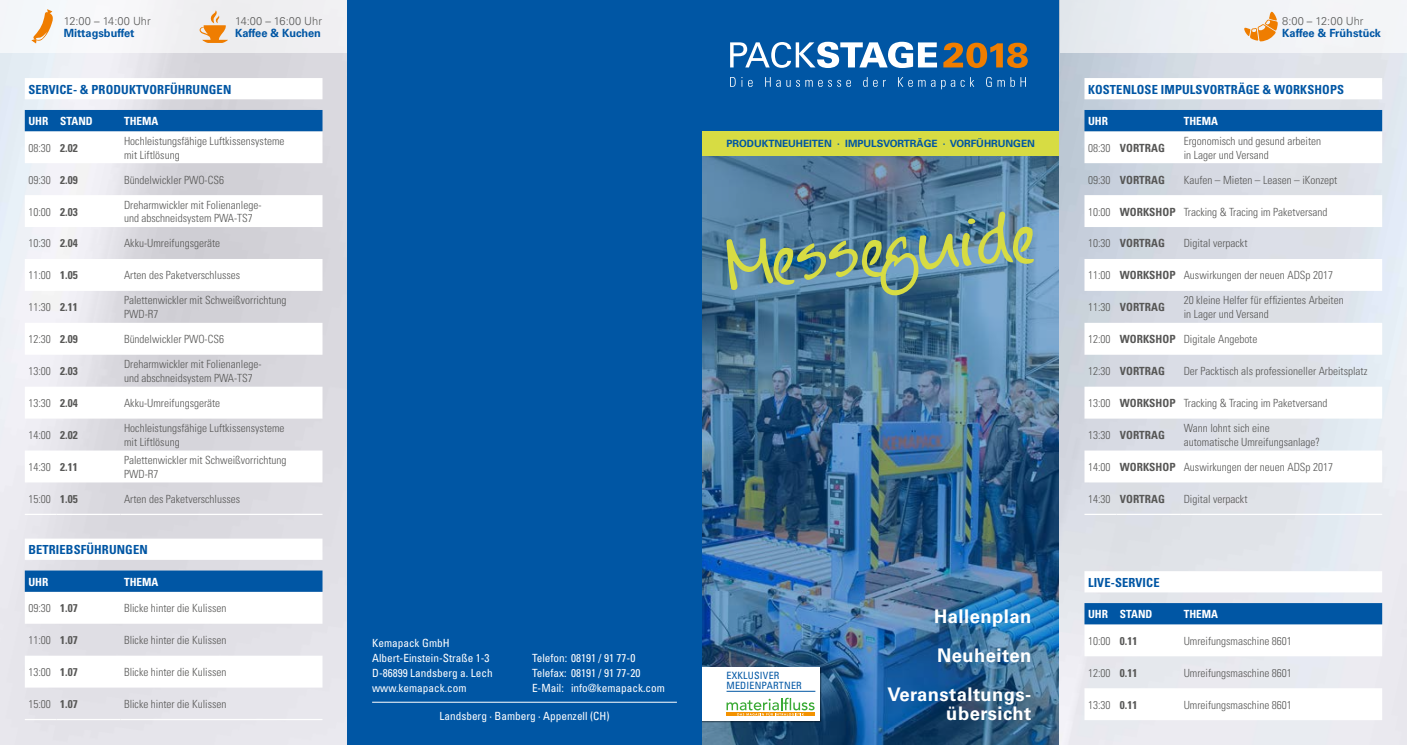
<style>
.page{position:relative;width:1407px;height:745px;background:#fff}
.page>*{position:absolute;margin:0;border:0;box-sizing:border-box;transform-origin:0 0}
.t1{font:54.75px "Jayne Print YOFF";color:#d7dc43}
.t2{font:700 18.75px/38.8px "Univers LT";letter-spacing:.025em;color:#fff;text-align:right}
.t3{font:700 condensed 12.5px "Univers LT";letter-spacing:.01em;color:#0056a4}
.t4{font:300 condensed 11.25px/13.8px "Univers LT";color:#575756}
.t5{font:condensed 11.25px/15px "Univers LT";color:#fff}
.t6{font:700 condensed 11.25px "Univers LT";color:#575756}
.t7{font:700 condensed 11.25px "Univers LT";color:#fff}
.t8{font:700 11.25px "Univers LT";color:#0056a4}
.t9{font:300 11.25px "Univers LT";color:#575756}
.t10{font:700 10px "Univers LT";letter-spacing:-.005em;color:#0056a4}
.t11{font:condensed 10px/10px "Univers LT";letter-spacing:.02em;color:#0056a4}
.s1{font-weight:700}
.s2{font-weight:300}
</style>
<div class="page">
<img style="left:702px;top:156px;width:357px;height:588px">
<div style="left:702px;top:0;width:357px;height:131px;background:#0056a4"></div>
<svg style="left:730px;top:42px;width:207px;height:26px"></svg>
<svg style="left:943px;top:43px;width:85px;height:25px"></svg>
<svg style="left:730px;top:77px;width:12px;height:10px"></svg>
<svg style="left:748px;top:80px;width:5px;height:7px"></svg>
<svg style="left:765px;top:77px;width:25px;height:10px"></svg>
<svg style="left:796px;top:80px;width:55px;height:7px"></svg>
<svg style="left:863px;top:77px;width:23px;height:10px"></svg>
<svg style="left:898px;top:77px;width:27px;height:10px"></svg>
<svg style="left:931px;top:80px;width:4px;height:7px"></svg>
<svg style="left:941px;top:77px;width:33px;height:12px"></svg>
<svg style="left:986px;top:77px;width:40px;height:10px"></svg>
<div style="left:702px;top:131px;width:357px;height:25px;background:#d7dc43"></div>
<svg style="left:725px;top:197px;width:309px;height:105px;background:#5e8697"></svg>
<div style="left:694px;top:666px;width:128px;height:56px;background:#000;opacity:.5"></div>
<div style="left:694px;top:666px;width:125px;height:53px;background:#fff"></div>
<hr style="left:726px;top:690px;width:89px;height:1px;background:#0056a4">
<svg style="left:726px;top:697px;width:88px;height:18px"></svg>
<img style="left:0;top:53px;width:347px;height:691px">
<div style="left:0;top:0;width:347px;height:53px;background:#f1f1f3"></div>
<div style="left:1059px;top:0;width:348px;height:53px;background:linear-gradient(to right,#e6eaef,#f7f7f9)"></div>
<svg style="left:1084px;top:78px;width:298px;height:404px"></svg>
<div style="left:1084px;top:110px;width:298px;height:21px;background:#0056a4"></div>
<svg style="left:1084px;top:259px;width:298px;height:32px"></svg>
<svg style="left:25px;top:78px;width:297px;height:181px"></svg>
<div style="left:25px;top:110px;width:297px;height:21px;background:#0056a4"></div>
<svg style="left:25px;top:259px;width:297px;height:223px"></svg>
<hr style="left:25px;top:513px;width:32px;height:1px;background:#fff">
<hr style="left:57px;top:513px;width:63px;height:1px;background:#fff">
<hr style="left:120px;top:513px;width:202px;height:1px;background:#fff">
<svg style="left:1084px;top:570px;width:298px;height:149px"></svg>
<svg style="left:1084px;top:602px;width:298px;height:22px;background:#0b5da7"></svg>
<svg style="left:25px;top:538px;width:297px;height:149px"></svg>
<div style="left:25px;top:570px;width:297px;height:21px;background:#0056a4"></div>
<hr style="left:25px;top:718px;width:32px;height:1px;background:#fff">
<hr style="left:57px;top:718px;width:63px;height:1px;background:#fff">
<hr style="left:120px;top:718px;width:202px;height:1px;background:#fff">
<svg style="left:1244px;top:12px;width:33px;height:29px"></svg>
<svg style="left:200px;top:10px;width:28px;height:33px"></svg>
<svg style="left:31px;top:9px;width:22px;height:34px"></svg>
<div style="left:347px;top:0;width:355px;height:744px;background:#0056a4"></div>
<hr style="left:372px;top:701px;width:305px;height:1px;background:#fff">
<p class="t9" style="left:64px;top:14px;width:88px">12:00 – 14:00 Uhr</p>
<p class="t8" style="left:64px;top:27px;width:72px">Mittagsbuffet</p>
<p class="t9" style="left:235px;top:14px;width:88px">14:00 – 16:00 Uhr</p>
<p class="t8" style="left:235px;top:27px;width:87px">Kaffee &amp; Kuchen</p>
<p class="t3" style="left:28px;top:81px;width:204px">SERVICE- &amp; PRODUKTVORFÜHRUNGEN</p>
<p class="t7" style="left:28px;top:114px;width:66px">UHR STAND</p>
<p class="t7" style="left:124px;top:114px;width:36px">THEMA</p>
<p class="t4" style="left:28px;top:141px;width:51px">08:30 <span class="s1">2.02</span></p>
<p class="t4" style="left:124px;top:134px;width:162px">Hochleistungsfähige Luftkissensysteme mit Liftlösung</p>
<p class="t4" style="left:28px;top:173px;width:51px">09:30 <span class="s1">2.09</span></p>
<p class="t4" style="left:124px;top:173px;width:101px">Bündelwickler PWO-CS6</p>
<p class="t4" style="left:28px;top:204px;width:51px">10:00 <span class="s1">2.03</span></p>
<p class="t4" style="left:124px;top:198px;width:139px">Dreharmwickler mit Folienanlege&shy;und abschneidsystem PWA-TS7</p>
<p class="t4" style="left:28px;top:236px;width:51px">10:30 <span class="s1">2.04</span></p>
<p class="t4" style="left:124px;top:236px;width:98px">Akku-Umreifungsgeräte</p>
<p class="t4" style="left:28px;top:268px;width:51px">11:00 <span class="s1">1.05</span></p>
<p class="t4" style="left:124px;top:268px;width:118px">Arten des Paketverschlusses</p>
<p class="t4" style="left:28px;top:300px;width:51px">11:30 <span class="s1">2.11</span></p>
<p class="t4" style="left:124px;top:293px;width:164px">Palettenwickler mit Schweißvorrichtung<br>PWD-R7</p>
<p class="t4" style="left:28px;top:332px;width:51px">12:30 <span class="s1">2.09</span></p>
<p class="t4" style="left:124px;top:332px;width:101px">Bündelwickler PWO-CS6</p>
<p class="t4" style="left:28px;top:364px;width:51px">13:00 <span class="s1">2.03</span></p>
<p class="t4" style="left:124px;top:357px;width:139px">Dreharmwickler mit Folienanlege&shy;und abschneidsystem PWA-TS7</p>
<p class="t4" style="left:28px;top:396px;width:51px">13:30 <span class="s1">2.04</span></p>
<p class="t4" style="left:124px;top:396px;width:98px">Akku-Umreifungsgeräte</p>
<p class="t4" style="left:28px;top:428px;width:51px">14:00 <span class="s1">2.02</span></p>
<p class="t4" style="left:124px;top:421px;width:162px">Hochleistungsfähige Luftkissensysteme mit Liftlösung</p>
<p class="t4" style="left:28px;top:460px;width:51px">14:30 <span class="s1">2.11</span></p>
<p class="t4" style="left:124px;top:453px;width:164px">Palettenwickler mit Schweißvorrichtung<br>PWD-R7</p>
<p class="t4" style="left:28px;top:492px;width:51px">15:00 <span class="s1">1.05</span></p>
<p class="t4" style="left:124px;top:492px;width:118px">Arten des Paketverschlusses</p>
<p class="t3" style="left:28px;top:541px;width:121px">BETRIEBSFÜHRUNGEN</p>
<p class="t7" style="left:28px;top:574px;width:22px">UHR</p>
<p class="t7" style="left:124px;top:574px;width:36px">THEMA</p>
<p class="t4" style="left:28px;top:601px;width:51px">09:30 <span class="s1">1.07</span></p>
<p class="t4" style="left:124px;top:601px;width:104px">Blicke hinter die Kulissen</p>
<p class="t4" style="left:28px;top:633px;width:51px">11:00 <span class="s1">1.07</span></p>
<p class="t4" style="left:124px;top:633px;width:104px">Blicke hinter die Kulissen</p>
<p class="t4" style="left:28px;top:664px;width:51px">13:00 <span class="s1">1.07</span></p>
<p class="t4" style="left:124px;top:664px;width:104px">Blicke hinter die Kulissen</p>
<p class="t4" style="left:28px;top:696px;width:51px">15:00 <span class="s1">1.07</span></p>
<p class="t4" style="left:124px;top:696px;width:104px">Blicke hinter die Kulissen</p>
<p class="t5" style="left:372px;top:634px;width:122px">Kemapack GmbH<br>Albert-Einstein-Straße 1-3<br>D-86899 Landsberg a. Lech www.kemapack.com</p>
<p class="t5" style="left:532px;top:649px;width:134px">Telefon: 08191 / 91 77-0<br>Telefax: 08191 / 91 77-20<br>E-Mail: info@kemapack.com</p>
<p class="t5" style="left:439px;top:708px;width:171px">Landsberg · Bamberg · Appenzell (CH)</p>
<p class="t10" style="left:726px;top:138px;width:310px">PRODUKTNEUHEITEN · IMPULSVORTRÄGE · VORFÜHRUNGEN</p>
<h1 class="t1" style="left:725px;top:235px;width:311px;rotate:-5deg">Messeguide</h1>
<p class="t11" style="left:726px;top:669px;width:77px">EXKLUSIVER<br>MEDIENPARTNER</p>
<h2 class="t2" style="left:887px;top:597px;width:145px">Hallenplan<br>Neuheiten<br>Veranstaltungs-</h2>
<h2 class="t2" style="left:946px;top:693px;width:86px">übersicht</h2>
<p class="t9" style="left:1282px;top:14px;width:83px">8:00 – 12:00 Uhr</p>
<p class="t8" style="left:1282px;top:27px;width:100px">Kaffee &amp; Frühstück</p>
<p class="t3" style="left:1088px;top:81px;width:257px">KOSTENLOSE IMPULSVORTRÄGE &amp; WORKSHOPS</p>
<p class="t7" style="left:1088px;top:114px;width:22px">UHR</p>
<p class="t7" style="left:1183px;top:114px;width:36px">THEMA</p>
<p class="t6" style="left:1088px;top:141px;width:78px"><span class="s2">08:30</span> VORTRAG</p>
<p class="t4" style="left:1183px;top:134px;width:139px">Ergonomisch und gesund arbeiten in Lager und Versand</p>
<p class="t6" style="left:1088px;top:173px;width:78px"><span class="s2">09:30</span> VORTRAG</p>
<p class="t4" style="left:1183px;top:173px;width:155px">Kaufen – Mieten – Leasen – iKonzept</p>
<p class="t4" style="left:1088px;top:204px;width:241px">10:00 <span class="s1">WORKSHOP</span> Tracking &amp; Tracing im Paketversand</p>
<p class="t6" style="left:1088px;top:236px;width:78px"><span class="s2">10:30</span> VORTRAG</p>
<p class="t4" style="left:1183px;top:236px;width:65px">Digital verpackt</p>
<p class="t4" style="left:1088px;top:268px;width:246px">11:00 <span class="s1">WORKSHOP</span> Auswirkungen der neuen ADSp 2017</p>
<p class="t6" style="left:1088px;top:300px;width:78px"><span class="s2">11:30</span> VORTRAG</p>
<p class="t4" style="left:1183px;top:293px;width:161px">20 kleine Helfer für effizientes Arbeiten in Lager und Versand</p>
<p class="t4" style="left:1088px;top:332px;width:171px">12:00 <span class="s1">WORKSHOP</span> Digitale Angebote</p>
<p class="t6" style="left:1088px;top:364px;width:78px"><span class="s2">12:30</span> VORTRAG</p>
<p class="t4" style="left:1183px;top:364px;width:185px">Der Packtisch als professioneller Arbeitsplatz</p>
<p class="t4" style="left:1088px;top:396px;width:241px">13:00 <span class="s1">WORKSHOP</span> Tracking &amp; Tracing im Paketversand</p>
<p class="t6" style="left:1088px;top:428px;width:78px"><span class="s2">13:30</span> VORTRAG</p>
<p class="t4" style="left:1183px;top:421px;width:138px">Wann lohnt sich eine automatische Umreifungsanlage?</p>
<p class="t4" style="left:1088px;top:460px;width:246px">14:00 <span class="s1">WORKSHOP</span> Auswirkungen der neuen ADSp 2017</p>
<p class="t6" style="left:1088px;top:491px;width:78px"><span class="s2">14:30</span> VORTRAG</p>
<p class="t4" style="left:1183px;top:492px;width:65px">Digital verpackt</p>
<p class="t3" style="left:1088px;top:574px;width:73px">LIVE-SERVICE</p>
<p class="t7" style="left:1088px;top:607px;width:66px">UHR STAND</p>
<p class="t7" style="left:1183px;top:607px;width:36px">THEMA</p>
<p class="t4" style="left:1088px;top:633px;width:51px">10:00 <span class="s1">0.11</span></p>
<p class="t4" style="left:1183px;top:633px;width:110px">Umreifungsmaschine 8601</p>
<p class="t4" style="left:1088px;top:665px;width:51px">12:00 <span class="s1">0.11</span></p>
<p class="t4" style="left:1183px;top:665px;width:110px">Umreifungsmaschine 8601</p>
<p class="t4" style="left:1088px;top:697px;width:51px">13:30 <span class="s1">0.11</span></p>
<p class="t4" style="left:1183px;top:697px;width:110px">Umreifungsmaschine 8601</p>
</div>
